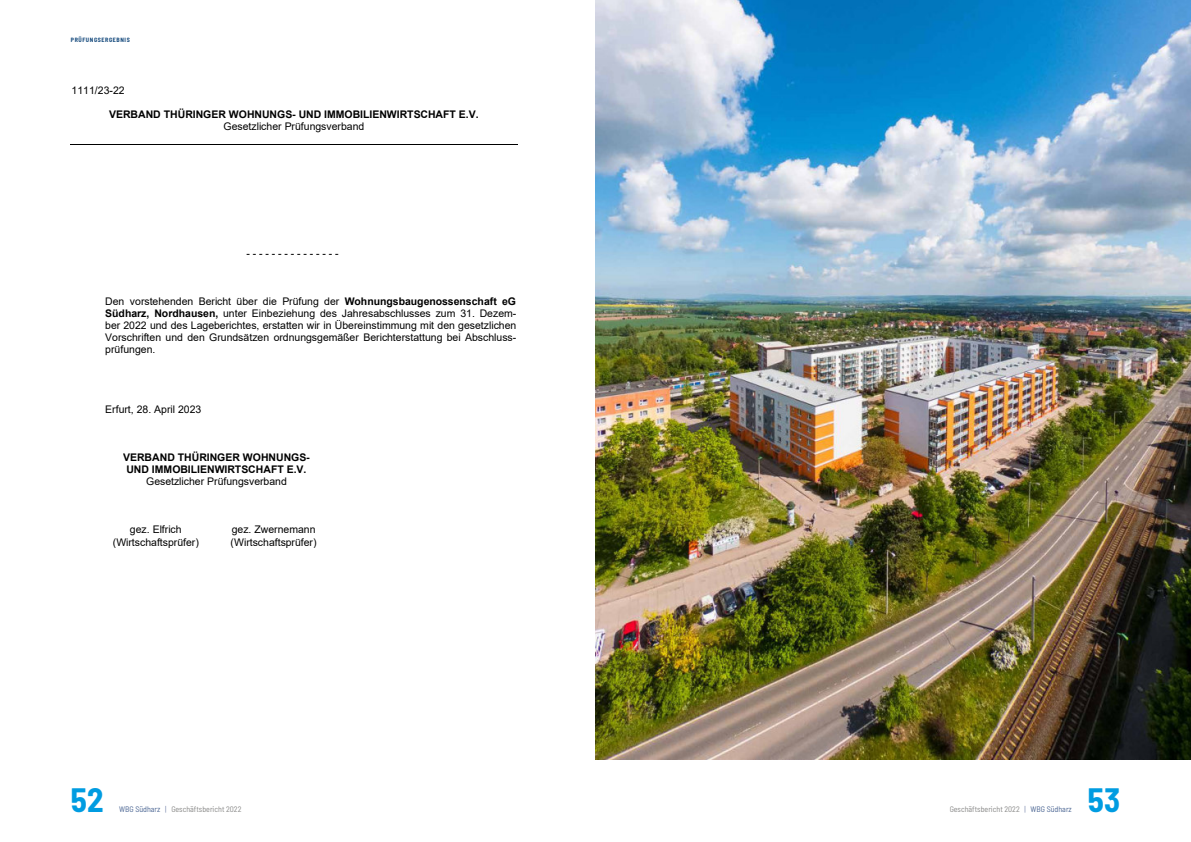
<style>
.page{position:relative;width:1191px;height:842px;background:#fff}
.page>*{position:absolute;margin:0;border:0;box-sizing:border-box;transform-origin:0 0}
.t1{font:700 semi-condensed 33px "Barlow";color:#009ce1}
.t2{font:10.5px/12px "Arial";color:#000;text-align:justify}
.t3{font:700 10.5px/12px "Arial";letter-spacing:-.005em;color:#000;text-align:center}
.t4{font:semi-condensed 8px "Barlow";color:#878786}
.t5{font:700 semi-condensed 6px "Barlow";letter-spacing:.1em;color:#154a7d}
.s1{font-weight:700}
.s2{color:#496492}
.s3{color:#7785ab}
</style>
<div class="page">
<hr style="left:70px;top:144px;width:447px;height:1px;background:#000">
<img style="left:595px;top:0;width:595px;height:760px">
<p class="t5" style="left:71px;top:37px;width:60px">PRÜFUNGSERGEBNIS</p>
<p class="t2" style="left:72px;top:84px;width:55px">1111/23-22</p>
<p class="t3" style="left:109px;top:108px;width:371px">VERBAND THÜRINGER WOHNUNGS- UND IMMOBILIENWIRTSCHAFT E.V.</p>
<p class="t2" style="left:223px;top:120px;width:142px">Gesetzlicher Prüfungsverband</p>
<p class="t2" style="left:246px;top:247px;width:94px">---------------</p>
<p class="t2" style="left:105px;top:295px;width:412px">Den vorstehenden Bericht über die Prüfung der <span class="s1">Wohnungsbaugenossenschaft eG Südharz, Nordhausen,</span> unter Einbeziehung des Jahresabschlusses zum 31. Dezem&shy;ber 2022 und des Lageberichtes, erstatten wir in Übereinstimmung mit den gesetzlichen Vorschriften und den Grundsätzen ordnungsgemäßer Berichterstattung bei Abschluss&shy;prüfungen.</p>
<p class="t2" style="left:105px;top:404px;width:98px">Erfurt, 28. April 2023</p>
<p class="t3" style="left:123px;top:452px;width:188px">VERBAND THÜRINGER WOHNUNGS-<br>UND IMMOBILIENWIRTSCHAFT E.V.</p>
<p class="t2" style="left:146px;top:476px;width:142px">Gesetzlicher Prüfungsverband</p>
<p class="t2" style="left:130px;top:524px;width:53px">gez. Elfrich</p>
<p class="t2" style="left:232px;top:524px;width:85px">gez. Zwernemann</p>
<p class="t2" style="left:113px;top:536px;width:88px">(Wirtschaftsprüfer)</p>
<p class="t2" style="left:231px;top:536px;width:88px">(Wirtschaftsprüfer)</p>
<h1 class="t1" style="left:71px;top:787px;width:34px">52</h1>
<h1 class="t1" style="left:1088px;top:787px;width:34px">53</h1>
<p class="t4" style="left:119px;top:805px;width:124px"><span class="s2">WBG Südharz</span> <span class="s3">|</span> Geschäftsbericht 2022</p>
<p class="t4" style="left:949px;top:805px;width:124px">Geschäftsbericht 2022 <span class="s3">|</span> <span class="s2">WBG Südharz</span></p>
</div>
